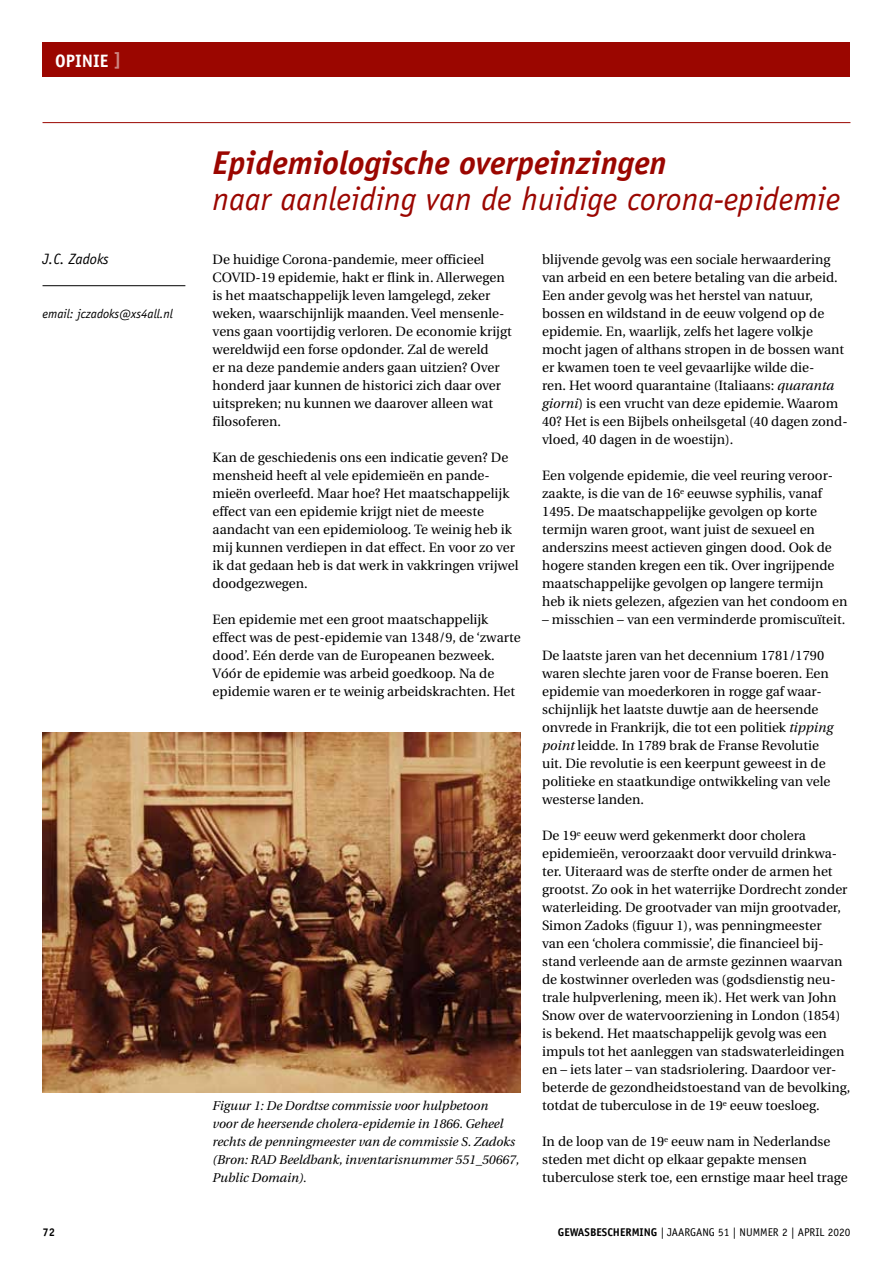
<style>
.page{position:relative;width:893px;height:1263px;background:#fff}
.page>*{position:absolute;margin:0;border:0;box-sizing:border-box;transform-origin:0 0}
.t1{font:italic 33px "Officina Sans";color:#9b0600}
.t2{font:italic 700 33px "Officina Sans";color:#9b0600}
.t3{font:700 18px "Officina Sans";color:#fff}
.t4{font:italic 15px "Officina Sans";color:#000}
.t5{font:13.5px/18px "Utopia";color:#000}
.t6{font:italic 12.75px/18px "Utopia";color:#000}
.t7{font:italic 12.75px "Officina Sans";color:#000}
.t8{font:11.25px "Officina Sans";color:#000}
.t9{font:700 11.25px "Officina Sans";color:#000}
.s1{color:#cd8380}
.s2{font-style:italic}
.s3{font-weight:700}
</style>
<div class="page">
<div style="left:43px;top:43px;width:807px;height:34px;background:#9b0600"></div>
<hr style="left:43px;top:122px;width:807px;height:1px;background:#9b0600">
<hr style="left:43px;top:285px;width:142px;height:1px;background:#000">
<img style="left:43px;top:732px;width:478px;height:360px">
<h2 class="t3" style="left:55px;top:49px;width:68px">OPINIE <span class="s1">]</span></h2>
<p class="t4" style="left:43px;top:250px;width:68px">J.C. Zadoks</p>
<p class="t7" style="left:43px;top:306px;width:132px">email: jczadoks@xs4all.nl</p>
<h1 class="t2" style="left:213px;top:143px;width:456px">Epidemiologische overpeinzingen</h1>
<h1 class="t1" style="left:213px;top:180px;width:629px">naar aanleiding van de huidige corona-epidemie</h1>
<p class="t5" style="left:213px;top:251px;width:301px">De huidige Corona-pandemie, meer officieel COVID-19 epidemie, hakt er flink in. Allerwegen is het maatschappelijk leven lamgelegd, zeker weken, waarschijnlijk maanden. Veel mensenle&shy;vens gaan voortijdig verloren. De economie krijgt wereldwijd een forse opdonder. Zal de wereld<br>er na deze pandemie anders gaan uitzien? Over honderd jaar kunnen de historici zich daar over uitspreken; nu kunnen we daarover alleen wat filosoferen.</p>
<p class="t5" style="left:213px;top:449px;width:307px">Kan de geschiedenis ons een indicatie geven? De mensheid heeft al vele epidemieën en pande&shy;mieën overleefd. Maar hoe? Het maatschappelijk effect van een epidemie krijgt niet de meeste aandacht van een epidemioloog. Te weinig heb ik mij kunnen verdiepen in dat effect. En voor zo ver ik dat gedaan heb is dat werk in vakkringen vrijwel doodgezwegen.</p>
<p class="t5" style="left:213px;top:611px;width:310px">Een epidemie met een groot maatschappelijk effect was de pest-epidemie van 1348/9, de ‘zwarte dood’. Eén derde van de Europeanen bezweek.<br>Vóór de epidemie was arbeid goedkoop. Na de epidemie waren er te weinig arbeidskrachten. Het</p>
<p class="t5" style="left:542px;top:251px;width:307px">blijvende gevolg was een sociale herwaardering van arbeid en een betere betaling van die arbeid.<br>Een ander gevolg was het herstel van natuur, bossen en wildstand in de eeuw volgend op de epidemie. En, waarlijk, zelfs het lagere volkje mocht jagen of althans stropen in de bossen want er kwamen toen te veel gevaarlijke wilde die-<br>ren. Het woord quarantaine (Italiaans: <span class="s2">quaranta giorni</span>) is een vrucht van deze epidemie. Waarom 40? Het is een Bijbels onheilsgetal (40 dagen zond&shy;vloed, 40 dagen in de woestijn).</p>
<p class="t5" style="left:542px;top:467px;width:307px">Een volgende epidemie, die veel reuring veroor&shy;zaakte, is die van de 16<sup>e</sup> eeuwse syphilis, vanaf 1495. De maatschappelijke gevolgen op korte termijn waren groot, want juist de sexueel en anderszins meest actieven gingen dood. Ook de hogere standen kregen een tik. Over ingrijpende maatschappelijke gevolgen op langere termijn heb ik niets gelezen, afgezien van het condoom en</p>
<p class="t5" style="left:542px;top:611px;width:305px">– misschien – van een verminderde promiscuïteit.</p>
<p class="t5" style="left:542px;top:647px;width:293px">De laatste jaren van het decennium 1781/1790 waren slechte jaren voor de Franse boeren. Een epidemie van moederkoren in rogge gaf waar&shy;schijnlijk het laatste duwtje aan de heersende onvrede in Frankrijk, die tot een politiek <span class="s2">tipping point</span> leidde. In 1789 brak de Franse Revolutie uit. Die revolutie is een keerpunt geweest in de politieke en staatkundige ontwikkeling van vele westerse landen.</p>
<p class="t5" style="left:542px;top:827px;width:310px">De 19<sup>e</sup> eeuw werd gekenmerkt door cholera epidemieën, veroorzaakt door vervuild drinkwa&shy;ter. Uiteraard was de sterfte onder de armen het grootst. Zo ook in het waterrijke Dordrecht zonder waterleiding. De grootvader van mijn grootvader, Simon Zadoks (figuur 1), was penningmeester<br>van een ‘cholera commissie’, die financieel bij&shy;stand verleende aan de armste gezinnen waarvan de kostwinner overleden was (godsdienstig neu&shy;trale hulpverlening, meen ik). Het werk van John Snow over de watervoorziening in London (1854) is bekend. Het maatschappelijk gevolg was een impuls tot het aanleggen van stadswaterleidingen en – iets later – van stadsriolering. Daardoor ver&shy;beterde de gezondheidstoestand van de bevolking, totdat de tuberculose in de 19<sup>e</sup> eeuw toesloeg.</p>
<p class="t5" style="left:542px;top:1133px;width:307px">In de loop van de 19<sup>e</sup> eeuw nam in Nederlandse steden met dicht op elkaar gepakte mensen tuberculose sterk toe, een ernstige maar heel trage</p>
<p class="t6" style="left:213px;top:1097px;width:308px">Figuur 1: De Dordtse commissie voor hulpbetoon<br>voor de heersende cholera-epidemie in 1866. Geheel rechts de penningmeester van de commissie S. Zadoks (Bron: RAD Beeldbank, inventarisnummer 551_50667, Public Domain).</p>
<p class="t9" style="left:43px;top:1225px;width:14px">72</p>
<p class="t8" style="left:558px;top:1226px;width:294px"><span class="s3">GEWASBESCHERMING</span> | JAARGANG 51 | NUMMER 2 | APRIL 2020</p>
</div>
